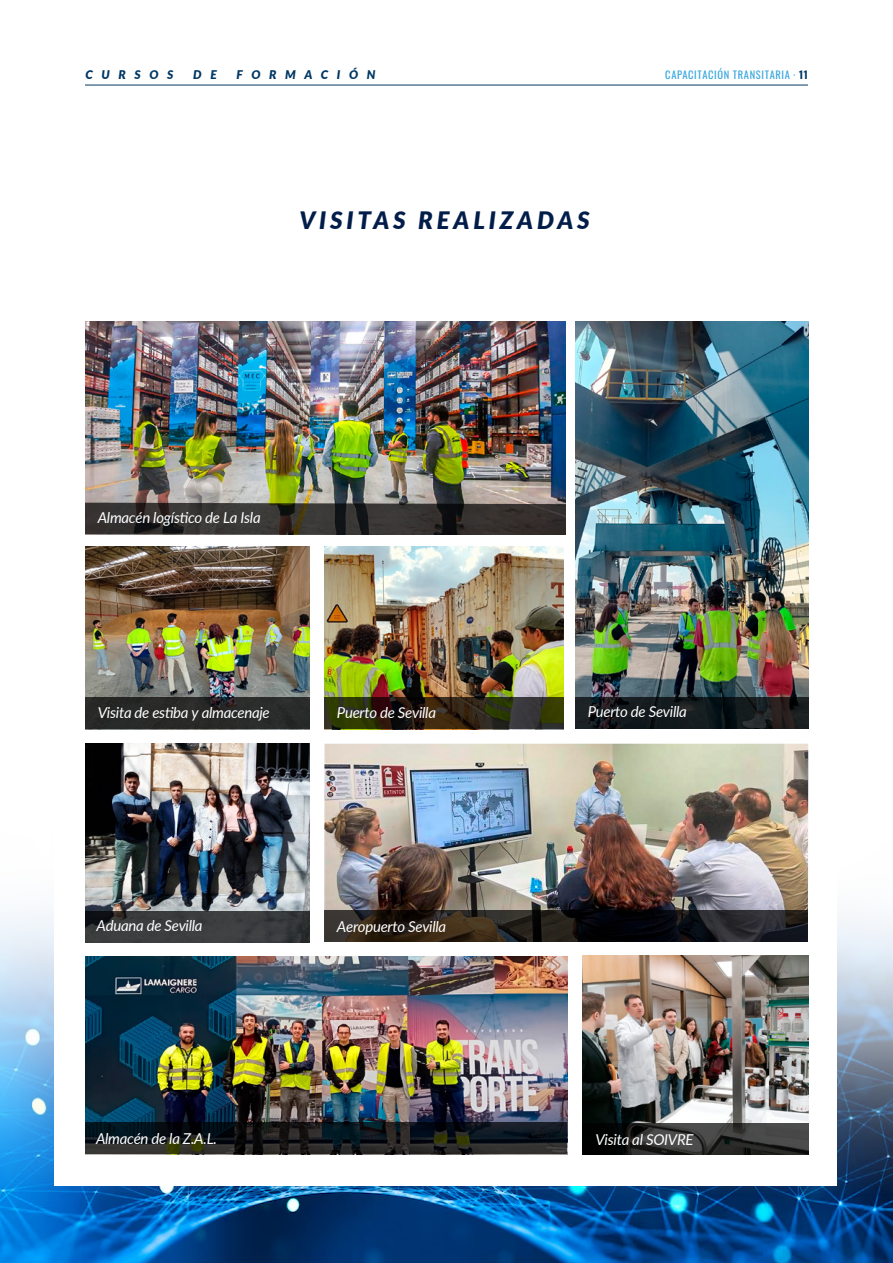
<style>
.page{position:relative;width:893px;height:1263px;background:#fff}
.page>*{position:absolute;margin:0;border:0;box-sizing:border-box;transform-origin:0 0}
.t1{font:italic 900 24px "Lato";letter-spacing:.16em;color:#021d49}
.t2{font:italic 15px "Lato";letter-spacing:-.02em;color:#fff}
.t3{font:italic 900 12px "Lato";letter-spacing:.72em;color:#003764}
.t4{font:10.5px "Oswald";letter-spacing:.06em;color:#39a7de}
.s1{font-weight:700;color:#003764}
</style>
<div class="page">
<img style="left:0;top:1208px;width:893px;height:55px">
<img style="left:0;top:912px;width:893px;height:296px">
<div style="left:54px;top:381px;width:783px;height:804px;background:#fff"></div>
<img style="left:85px;top:322px;width:480px;height:181px">
<svg style="left:85px;top:503px;width:480px;height:31px;background:#33302e"></svg>
<img style="left:575px;top:322px;width:233px;height:375px">
<svg style="left:575px;top:697px;width:233px;height:32px;background:#151a1c"></svg>
<img style="left:583px;top:956px;width:225px;height:167px">
<svg style="left:583px;top:1123px;width:225px;height:31px;background:#2c2d2c"></svg>
<img style="left:324px;top:744px;width:484px;height:166px">
<svg style="left:324px;top:910px;width:484px;height:32px;background:#201c1a"></svg>
<img style="left:85px;top:956px;width:482px;height:166px">
<svg style="left:85px;top:1122px;width:482px;height:32px;background:#171c1e"></svg>
<img style="left:85px;top:744px;width:224px;height:167px">
<svg style="left:85px;top:911px;width:224px;height:31px;background:#37393a"></svg>
<img style="left:85px;top:547px;width:224px;height:151px">
<div style="left:85px;top:698px;width:224px;height:31px;background:#282929"></div>
<img style="left:324px;top:547px;width:239px;height:151px">
<svg style="left:324px;top:698px;width:239px;height:31px;background:#2e2914"></svg>
<hr style="left:85px;top:85px;width:723px;height:1px;background:#003764">
<p class="t3" style="left:86px;top:65px;width:89px">CURSOS</p>
<p class="t3" style="left:193px;top:65px;width:25px">D E</p>
<p class="t3" style="left:237px;top:65px;width:141px">FORMACIÓN</p>
<p class="t4" style="left:665px;top:65px;width:144px">CAPACITACIÓN TRANSITARIA · <span class="s1">11</span></p>
<h1 class="t1" style="left:299px;top:203px;width:292px">VISITAS REALIZADAS</h1>
<p class="t2" style="left:98px;top:506px;width:164px">Almacén logístico de La Isla</p>
<p class="t2" style="left:98px;top:701px;width:174px">Visita de estiba y almacenaje</p>
<p class="t2" style="left:337px;top:701px;width:101px">Puerto de Sevilla</p>
<p class="t2" style="left:97px;top:915px;width:108px">Aduana de Sevilla</p>
<p class="t2" style="left:96px;top:1128px;width:122px">Almacén de la Z.A.L.</p>
<p class="t2" style="left:337px;top:916px;width:111px">Aeropuerto Sevilla</p>
<p class="t2" style="left:588px;top:701px;width:101px">Puerto de Sevilla</p>
<p class="t2" style="left:595px;top:1128px;width:100px">Visita al SOIVRE</p>
</div>
